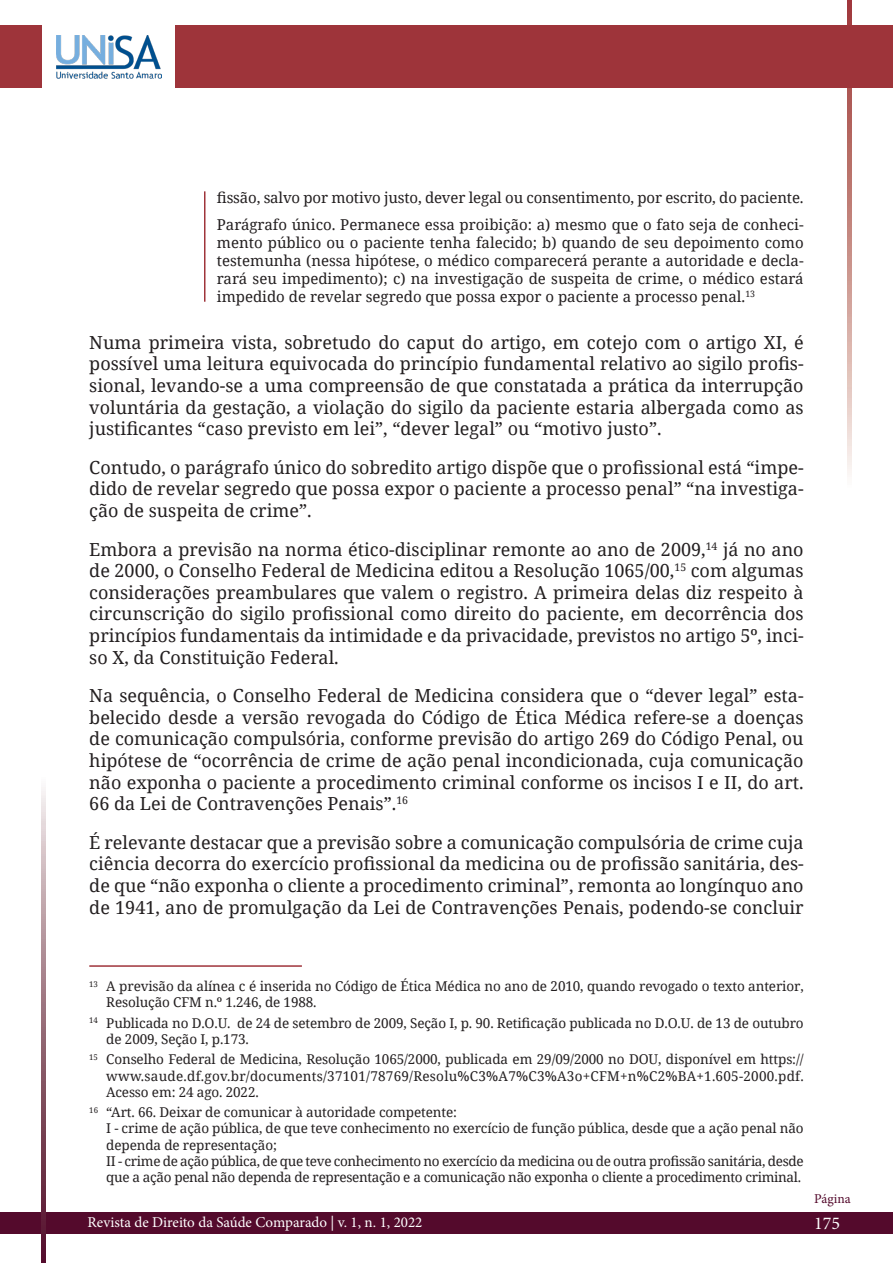
<style>
.page{position:relative;width:893px;height:1263px;background:#fff}
.page>*{position:absolute;margin:0;border:0;box-sizing:border-box;transform-origin:0 0}
.txt{font:18px/21.6px "Noto Serif";color:#231f20;text-align:justify}
.t1{font:18px "Minion Pro";color:#fff}
.citação{font:15px/18px "Noto Serif";letter-spacing:-.01em;color:#231f20;text-align:justify}
.t2{font:15px "Minion Pro";color:#fff}
.rodapé{font:13.5px/16.2px "Noto Serif";letter-spacing:-.01em;color:#231f20}
.t3{font:13.5px "Minion Pro";letter-spacing:-.005em;color:#53092b}
</style>
<div class="page">
<svg style="left:847px;top:0;width:4px;height:475px;background:#cc9892"></svg>
<div style="left:0;top:26px;width:893px;height:62px;background:#9e343a"></div>
<div style="left:0;top:1212px;width:893px;height:21px;background:#540a2c"></div>
<svg style="left:41px;top:789px;width:5px;height:474px;background:#9b727f"></svg>
<div style="left:43px;top:11px;width:132px;height:92px;background:#fff"></div>
<img style="left:56px;top:35px;width:106px;height:44px">
<hr style="left:89px;top:965px;width:213px;height:2px;background:#9f343b">
<hr style="left:204px;top:191px;width:1px;height:111px;background:#9f343b">
<p class="citação" style="left:217px;top:188px;width:588px">fissão, salvo por motivo justo, dever legal ou consentimento, por escrito, do paciente.</p>
<p class="citação" style="left:217px;top:215px;width:588px">Parágrafo único. Permanece essa proibição: a) mesmo que o fato seja de conheci&shy;mento público ou o paciente tenha falecido; b) quando de seu depoimento como testemunha (nessa hipótese, o médico comparecerá perante a autoridade e decla&shy;rará seu impedimento); c) na investigação de suspeita de crime, o médico estará impedido de revelar segredo que possa expor o paciente a processo penal.<sup>13</sup></p>
<p class="txt" style="left:89px;top:331px;width:716px">Numa primeira vista, sobretudo do caput do artigo, em cotejo com o artigo XI, é possível uma leitura equivocada do princípio fundamental relativo ao sigilo profis&shy;sional, levando-se a uma compreensão de que constatada a prática da interrupção voluntária da gestação, a violação do sigilo da paciente estaria albergada como as justificantes “caso previsto em lei”, “dever legal” ou “motivo justo”.</p>
<p class="txt" style="left:89px;top:456px;width:716px">Contudo, o parágrafo único do sobredito artigo dispõe que o profissional está “impe&shy;dido de revelar segredo que possa expor o paciente a processo penal” “na investiga&shy;ção de suspeita de crime”.</p>
<p class="txt" style="left:89px;top:538px;width:716px">Embora a previsão na norma ético-disciplinar remonte ao ano de 2009,<sup>14</sup> já no ano de 2000, o Conselho Federal de Medicina editou a Resolução 1065/00,<sup>15</sup> com algumas considerações preambulares que valem o registro. A primeira delas diz respeito à circunscrição do sigilo profissional como direito do paciente, em decorrência dos princípios fundamentais da intimidade e da privacidade, previstos no artigo 5º, inci&shy;so X, da Constituição Federal.</p>
<p class="txt" style="left:89px;top:684px;width:716px">Na sequência, o Conselho Federal de Medicina considera que o “dever legal” esta&shy;belecido desde a versão revogada do Código de Ética Médica refere-se a doenças de comunicação compulsória, conforme previsão do artigo 269 do Código Penal, ou hipótese de “ocorrência de crime de ação penal incondicionada, cuja comunicação não exponha o paciente a procedimento criminal conforme os incisos I e II, do art.<br>66 da Lei de Contravenções Penais”.<sup>16</sup></p>
<p class="txt" style="left:89px;top:831px;width:716px">É relevante destacar que a previsão sobre a comunicação compulsória de crime cuja ciência decorra do exercício profissional da medicina ou de profissão sanitária, des&shy;de que “não exponha o cliente a procedimento criminal”, remonta ao longínquo ano de 1941, ano de promulgação da Lei de Contravenções Penais, podendo-se concluir</p>
<p class="rodapé" style="left:106px;top:977px;width:699px;text-indent:-17px"><sup>13</sup> A previsão da alínea c é inserida no Código de Ética Médica no ano de 2010, quando revogado o texto anterior,<br>Resolução CFM n.º 1.246, de 1988.</p>
<p class="rodapé" style="left:106px;top:1014px;width:699px;text-indent:-17px"><sup>14</sup> Publicada no D.O.U. de 24 de setembro de 2009, Seção I, p. 90. Retificação publicada no D.O.U. de 13 de outubro de 2009, Seção I, p.173.</p>
<p class="rodapé" style="left:106px;top:1051px;width:699px;text-align:justify;text-indent:-17px"><sup>15</sup> Conselho Federal de Medicina, Resolução 1065/2000, publicada em 29/09/2000 no DOU, disponível em https:// www.saude.df.gov.br/documents/37101/78769/Resolu%C3%A7%C3%A3o+CFM+n%C2%BA+1.605-2000.pdf.<br>Acesso em: 24 ago. 2022.</p>
<p class="rodapé" style="left:89px;top:1104px;width:369px"><sup>16</sup> “Art. 66. Deixar de comunicar à autoridade competente:</p>
<p class="rodapé" style="left:106px;top:1120px;width:699px">I - crime de ação pública, de que teve conhecimento no exercício de função pública, desde que a ação penal não dependa de representação;</p>
<p class="rodapé" style="left:106px;top:1152px;width:699px">II - crime de ação pública, de que teve conhecimento no exercício da medicina ou de outra profissão sanitária, desde que a ação penal não dependa de representação e a comunicação não exponha o cliente a procedimento criminal.</p>
<p class="t2" style="left:88px;top:1212px;width:336px">Revista de Direito da Saúde Comparado | v. 1, n. 1, 2022</p>
<p class="t3" style="left:814px;top:1190px;width:38px">Página</p>
<p class="t1" style="left:814px;top:1211px;width:27px">175</p>
</div>
